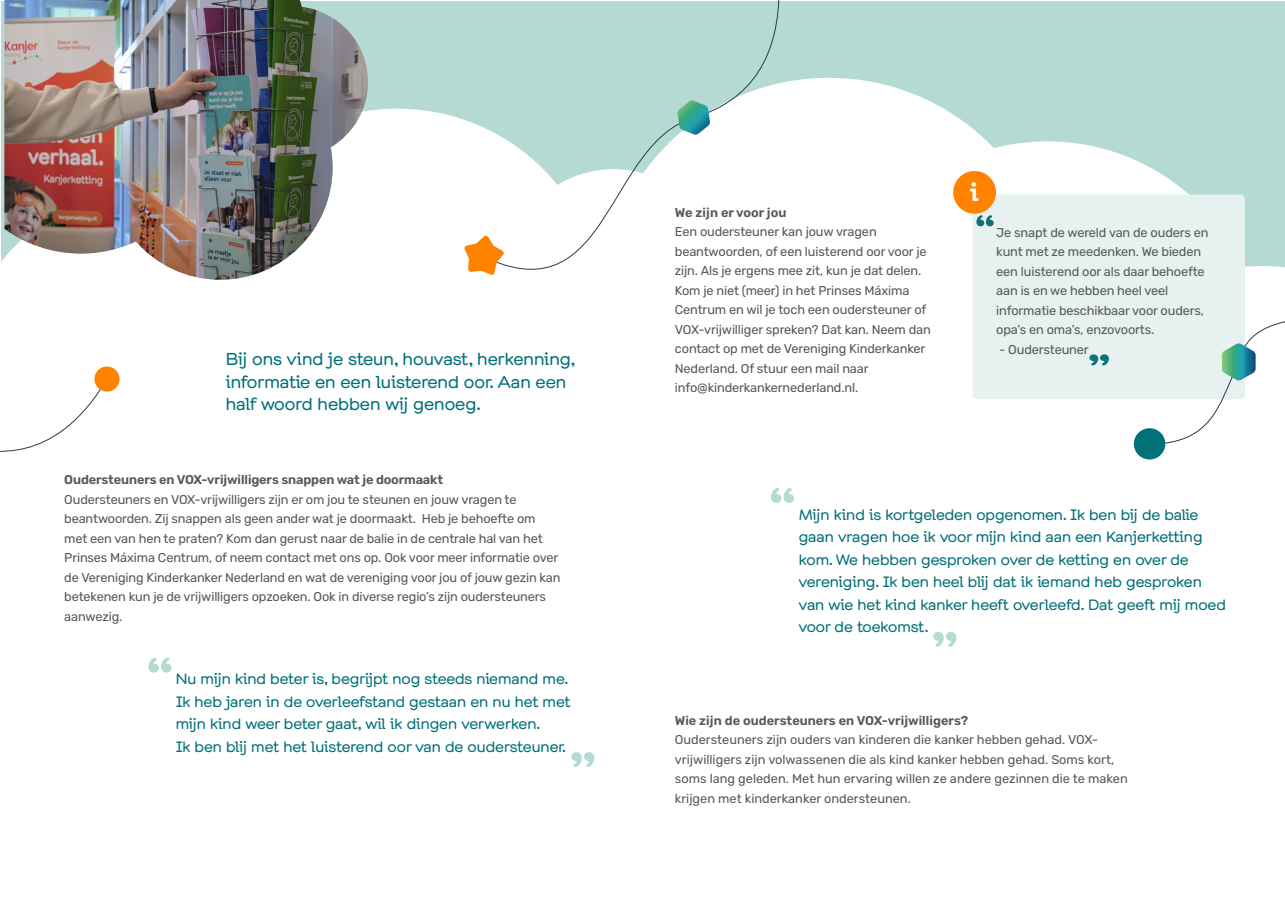
<style>
.page{position:relative;width:1285px;height:919px;background:#fff}
.page>*{position:absolute;margin:0;border:0;box-sizing:border-box;transform-origin:0 0}
.t1{font:700 24.3px "Chapeau";color:#fff}
.t2{font:17.25px/22.5px "Chapeau";color:#007079}
.t3{font:15px/22.5px "Chapeau";color:#007079}
.t4{font:12.75px/19.5px "Rubik";letter-spacing:-.01em;color:#57585a}
.t5{font:600 12.75px "Rubik";color:#57585a}
.s1{font-weight:600}
</style>
<div class="page">
<div style="left:1px;top:1px;width:1283px;height:365px;background:#b5dad3"></div>
<div style="left:191px;top:109px;width:411px;height:408px;background:#fff;border-radius:50%"></div>
<div style="left:1px;top:258px;width:197px;height:108px;background:#fff"></div>
<img style="left:4px;top:0;width:364px;height:280px">
<div style="left:601px;top:78px;width:455px;height:452px;background:#fff;border-radius:50%"></div>
<div style="left:507px;top:169px;width:212px;height:211px;background:#fff;border-radius:50%"></div>
<div style="left:832px;top:141px;width:429px;height:426px;background:#fff;border-radius:50%"></div>
<div style="left:976px;top:199px;width:263px;height:195px;background:#e7f1ef"></div>
<div style="left:972px;top:194px;width:272px;height:205px;border:10px solid #e7f1ef"></div>
<div style="left:953px;top:171px;width:42px;height:43px;background:#ff8200;border-radius:50%"></div>
<svg style="left:771px;top:488px;width:23px;height:15px"></svg>
<svg style="left:933px;top:632px;width:23px;height:14px"></svg>
<svg style="left:1132px;top:243px;width:152px;height:217px"></svg>
<svg style="left:488px;top:1px;width:291px;height:269px"></svg>
<svg style="left:677px;top:100px;width:33px;height:35px"></svg>
<svg style="left:464px;top:235px;width:40px;height:40px"></svg>
<svg style="left:148px;top:657px;width:23px;height:15px"></svg>
<svg style="left:571px;top:752px;width:23px;height:14px"></svg>
<svg style="left:976px;top:215px;width:17px;height:11px"></svg>
<svg style="left:1089px;top:354px;width:19px;height:11px"></svg>
<svg style="left:0;top:365px;width:121px;height:87px"></svg>
<p class="t2" style="left:226px;top:347px;width:351px">Bij ons vind je steun, houvast, herkenning, informatie en een luisterend oor. Aan een half woord hebben wij genoeg.</p>
<p class="t4" style="left:64px;top:470px;width:497px"><span class="s1">Oudersteuners en VOX-vrijwilligers snappen wat je doormaakt<br></span>Oudersteuners en VOX-vrijwilligers zijn er om jou te steunen en jouw vragen te beantwoorden. Zij snappen als geen ander wat je doormaakt. Heb je behoefte om met een van hen te praten? Kom dan gerust naar de balie in de centrale hal van het Prinses Máxima Centrum, of neem contact met ons op. Ook voor meer informatie over de Vereniging Kinderkanker Nederland en wat de vereniging voor jou of jouw gezin kan betekenen kun je de vrijwilligers opzoeken. Ook in diverse regio’s zijn oudersteuners aanwezig.</p>
<p class="t3" style="left:176px;top:666px;width:394px">Nu mijn kind beter is, begrijpt nog steeds niemand me.</p>
<p class="t3" style="left:176px;top:689px;width:396px">Ik heb jaren in de overleefstand gestaan en nu het met mijn kind weer beter gaat, wil ik dingen verwerken.</p>
<p class="t3" style="left:176px;top:734px;width:392px">Ik ben blij met het luisterend oor van de oudersteuner.</p>
<p class="t4" style="left:674px;top:203px;width:253px"><span class="s1">We zijn er voor jou<br></span>Een oudersteuner kan jouw vragen beantwoorden, of een luisterend oor voor je zijn. Als je ergens mee zit, kun je dat delen.</p>
<p class="t4" style="left:674px;top:281px;width:257px">Kom je niet (meer) in het Prinses Máxima Centrum en wil je toch een oudersteuner of VOX-vrijwilliger spreken? Dat kan. Neem dan contact op met de Vereniging Kinderkanker Nederland. Of stuur een mail naar info@kinderkankernederland.nl.</p>
<p class="t1" style="left:970px;top:172px;width:9px">i</p>
<p class="t4" style="left:996px;top:223px;width:214px">Je snapt de wereld van de ouders en kunt met ze meedenken. We bieden een luisterend oor als daar behoefte aan is en we hebben heel veel informatie beschikbaar voor ouders, opa’s en oma’s, enzovoorts.</p>
<p class="t4" style="left:999px;top:340px;width:91px">- Oudersteuner</p>
<p class="t3" style="left:798px;top:502px;width:428px">Mijn kind is kortgeleden opgenomen. Ik ben bij de balie gaan vragen hoe ik voor mijn kind aan een Kanjerketting kom. We hebben gesproken over de ketting en over de vereniging. Ik ben heel blij dat ik iemand heb gesproken van wie het kind kanker heeft overleefd. Dat geeft mij moed voor de toekomst.</p>
<p class="t5" style="left:674px;top:713px;width:295px">Wie zijn de oudersteuners en VOX-vrijwilligers?</p>
<p class="t4" style="left:674px;top:730px;width:454px">Oudersteuners zijn ouders van kinderen die kanker hebben gehad. VOX&shy;vrijwilligers zijn volwassenen die als kind kanker hebben gehad. Soms kort, soms lang geleden. Met hun ervaring willen ze andere gezinnen die te maken krijgen met kinderkanker ondersteunen.</p>
</div>
